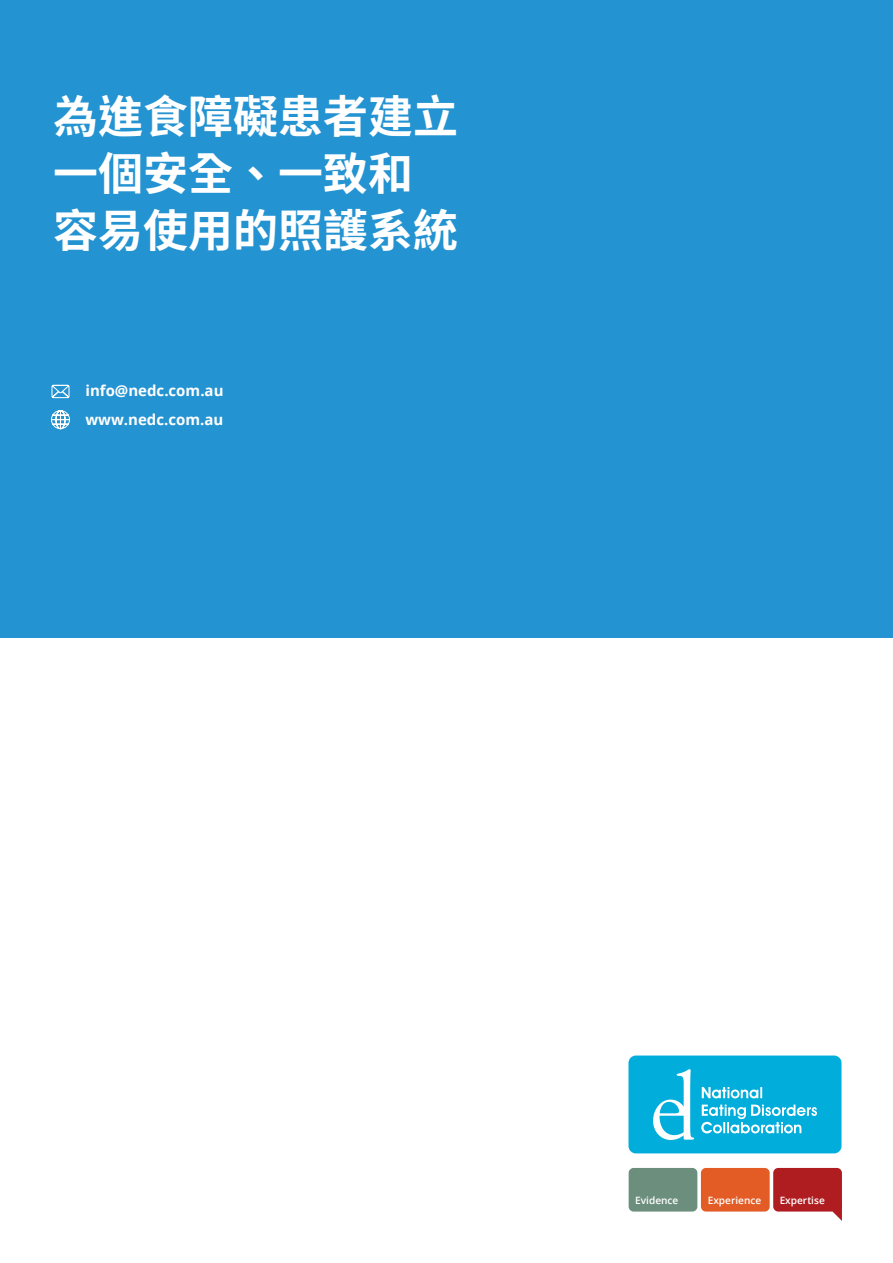
<style>
.page{position:relative;width:893px;height:1263px;background:#fff}
.page>*{position:absolute;margin:0;border:0;box-sizing:border-box;transform-origin:0 0}
.t1{font:700 45px/57px "Noto Sans CJ Ktc";color:#fff}
.t2{font:700 15px/28.2px "Open Sans";color:#fff}
.t3{font:600 10.05px "Open Sans";color:#fff}
</style>
<div class="page">
<div style="left:0;top:0;width:893px;height:638px;background:#2493d1"></div>
<svg style="left:51px;top:384px;width:19px;height:15px"></svg>
<svg style="left:51px;top:410px;width:19px;height:20px"></svg>
<div style="left:629px;top:1168px;width:68px;height:43px;background:#6c8e7d;border-radius:5px"></div>
<div style="left:701px;top:1168px;width:69px;height:43px;background:#e35c25;border-radius:5px"></div>
<div style="left:773px;top:1168px;width:69px;height:43px;background:#b01d21;border-radius:5px"></div>
<svg style="left:832px;top:1208px;width:10px;height:13px"></svg>
<div style="left:628px;top:1055px;width:213px;height:98px;background:#00addb;border-radius:7px"></div>
<svg style="left:653px;top:1069px;width:41px;height:71px"></svg>
<svg style="left:701px;top:1104px;width:116px;height:29px"></svg>
<svg style="left:702px;top:1087px;width:60px;height:11px"></svg>
<h1 class="t1" style="left:53px;top:89px;width:407px">為進食障礙患者建立一個安全、一致和容易使用的照護系統</h1>
<p class="t2" style="left:85px;top:376px;width:140px">info@nedc.com.au www.nedc.com.au</p>
<p class="t3" style="left:635px;top:1193px;width:45px">Evidence</p>
<p class="t3" style="left:708px;top:1193px;width:55px">Experience</p>
<p class="t3" style="left:780px;top:1193px;width:47px">Expertise</p>
</div>
